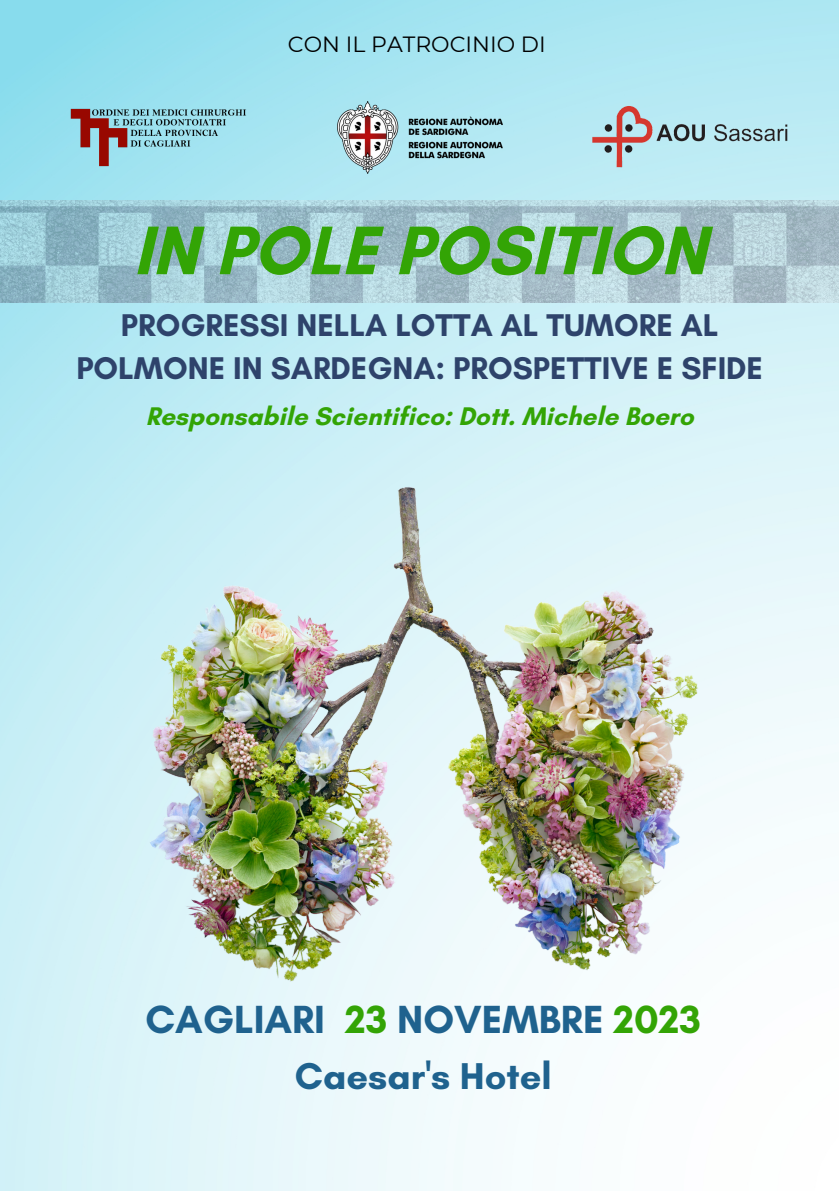
<style>
.page{position:relative;width:839px;height:1191px;background:#fff}
.page>*{position:absolute;margin:0;border:0;box-sizing:border-box;transform-origin:0 0}
.t1{font:700 70px "Glacial Indifference";color:#33a405}
.t2{font:700 40px "Glacial Indifference";color:#1f628e}
.t3{font:700 38px "Glacial Indifference";color:#1f628e}
.t4{font:700 32px/43.6px "Glacial Indifference";color:#2e436b;text-align:center}
.t5{font:700 26px "Glacial Indifference";color:#33a405}
.t6{font:22px "Montserrat";color:#000}
.s1{color:#33a405}
</style>
<div class="page">
<img style="left:0;top:0;width:838px;height:1191px">
<img style="left:53px;top:465px;width:733px;height:531px">
<img style="left:0;top:200px;width:838px;height:102px">
<img style="left:337px;top:102px;width:165px;height:72px">
<img style="left:66px;top:104px;width:186px;height:67px">
<img style="left:588px;top:102px;width:204px;height:70px">
<p class="t6" style="left:288px;top:31px;width:259px">CON IL PATROCINIO DI</p>
<p class="t1" style="left:133px;top:208px;width:574px">IN POLE POSITION</p>
<p class="t4" style="left:76px;top:303px;width:688px">PROGRESSI NELLA LOTTA AL TUMORE AL<br>POLMONE IN SARDEGNA: PROSPETTIVE E SFIDE</p>
<p class="t5" style="left:146px;top:400px;width:549px">Responsabile Scientifico: Dott. Michele Boero</p>
<p class="t2" style="left:146px;top:995px;width:557px">CAGLIARI <span class="s1">23</span> NOVEMBRE <span class="s1">2023</span></p>
<p class="t3" style="left:295px;top:1053px;width:258px">Caesar's Hotel</p>
</div>
